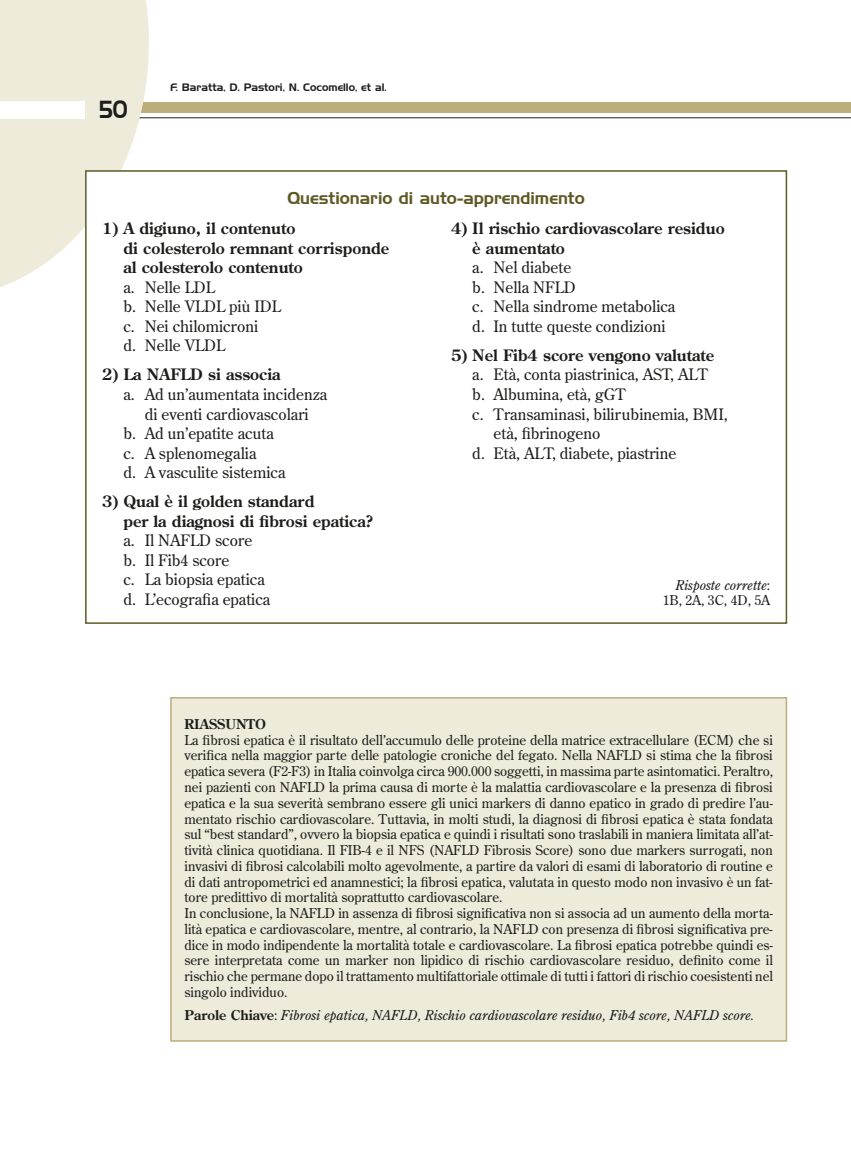
<style>
.page{position:relative;width:851px;height:1149px;background:#fff}
.page>*{position:absolute;margin:0;border:0;box-sizing:border-box;transform-origin:0 0}
.t1{font:24px "Handel Gothic BT";color:#1d1d1b;scale:.8 1}
.t2{font:16.5px "Handel Gothic BT";color:#5e5a25}
.t3{font:15.75px/19.5px "Century Old Style Std";color:#1d1d1b}
.t4{font:700 15.75px/19.5px "Century Old Style Std";color:#1d1d1b}
.t5{font:13.5px/15.8px "Century Old Style Std";color:#1d1d1b}
.t6{font:italic 13.5px/15px "Century Old Style Std";color:#1d1d1b;text-align:right}
.t7{font:700 13.5px "Century Old Style Std";color:#1d1d1b}
.t8{font:10.5px "Handel Gothic BT";color:#1d1d1b}
.s1{font-style:normal}
.s2{font-weight:700;font-style:normal}
</style>
<div class="page">
<hr style="left:0;top:117px;width:850px;height:1px;background:#1d1d1b">
<div style="left:0;top:102px;width:850px;height:11px;background:#bbae7c"></div>
<svg style="left:0;top:0;width:149px;height:287px;background:#efecde"></svg>
<div style="left:0;top:101px;width:85px;height:17px;background:#fff"></div>
<div style="left:86px;top:171px;width:700px;height:452px;background:#fff"></div>
<div style="left:85px;top:170px;width:702px;height:453px;border:2px solid #5e5a25"></div>
<div style="left:171px;top:697px;width:615px;height:343px;background:#eeebdb"></div>
<div style="left:170px;top:696px;width:617px;height:345px;border:2px solid #bbae7c"></div>
<h1 class="t1" style="left:100px;top:95px;width:36px">50</h1>
<p class="t8" style="left:170px;top:81px;width:218px">F. Baratta, D. Pastori, N. Cocomello, et al.</p>
<p class="t2" style="left:287px;top:188px;width:299px">Questionario di auto-apprendimento</p>
<p class="t4" style="left:123px;top:218px;width:267px;text-indent:-21px">1) A digiuno, il contenuto<br>di colesterolo remnant corrisponde al colesterolo contenuto</p>
<p class="t3" style="left:123px;top:277px;width:159px">a. Nelle LDL<br>b. Nelle VLDL più IDL c. Nei chilomicroni<br>d. Nelle VLDL</p>
<p class="t4" style="left:102px;top:364px;width:180px">2) La NAFLD si associa</p>
<p class="t3" style="left:123px;top:384px;width:205px">a. Ad un’aumentata incidenza</p>
<p class="t3" style="left:145px;top:403px;width:165px">di eventi cardiovascolari</p>
<p class="t3" style="left:123px;top:423px;width:152px">b. Ad un’epatite acuta</p>
<p class="t3" style="left:123px;top:442px;width:135px">c. A splenomegalia</p>
<p class="t3" style="left:123px;top:462px;width:164px">d. A vasculite sistemica</p>
<p class="t4" style="left:123px;top:491px;width:251px;text-indent:-21px">3) Qual è il golden standard<br>per la diagnosi di fibrosi epatica?</p>
<p class="t3" style="left:123px;top:530px;width:148px">a. Il NAFLD score<br>b. Il Fib4 score<br>c. La biopsia epatica d. L’ecografia epatica</p>
<p class="t4" style="left:472px;top:218px;width:254px;text-indent:-21px">4) Il rischio cardiovascolare residuo è aumentato</p>
<p class="t3" style="left:472px;top:257px;width:204px">a. Nel diabete<br>b. Nella NFLD<br>c. Nella sindrome metabolica d. In tutte queste condizioni</p>
<p class="t4" style="left:451px;top:345px;width:265px">5) Nel Fib4 score vengono valutate</p>
<p class="t3" style="left:472px;top:364px;width:237px">a. Età, conta piastrinica, AST, ALT</p>
<p class="t3" style="left:472px;top:384px;width:155px">b. Albumina, età, gGT</p>
<p class="t3" style="left:472px;top:403px;width:257px">c. Transaminasi, bilirubinemia, BMI,</p>
<p class="t3" style="left:493px;top:423px;width:108px">età, fibrinogeno</p>
<p class="t3" style="left:472px;top:442px;width:205px">d. Età, ALT, diabete, piastrine</p>
<p class="t6" style="left:662px;top:577px;width:109px">Risposte corrette<span class="s1">:<br>1B, 2A, 3C, 4D, 5A</span></p>
<p class="t7" style="left:184px;top:715px;width:83px">RIASSUNTO</p>
<p class="t5" style="left:184px;top:731px;width:590px">La fibrosi epatica è il risultato dell’accumulo delle proteine della matrice extracellulare (ECM) che si verifica nella maggior parte delle patologie croniche del fegato. Nella NAFLD si stima che la fibrosi epatica severa (F2-F3) in Italia coinvolga circa 900.000 soggetti, in massima parte asintomatici. Peraltro, nei pazienti con NAFLD la prima causa di morte è la malattia cardiovascolare e la presenza di fibrosi epatica e la sua severità sembrano essere gli unici markers di danno epatico in grado di predire l’au&shy;mentato rischio cardiovascolare. Tuttavia, in molti studi, la diagnosi di fibrosi epatica è stata fondata sul “best standard”, ovvero la biopsia epatica e quindi i risultati sono traslabili in maniera limitata all’at&shy;tività clinica quotidiana. Il FIB-4 e il NFS (NAFLD Fibrosis Score) sono due markers surrogati, non invasivi di fibrosi calcolabili molto agevolmente, a partire da valori di esami di laboratorio di routine e di dati antropometrici ed anamnestici; la fibrosi epatica, valutata in questo modo non invasivo è un fat&shy;tore predittivo di mortalità soprattutto cardiovascolare.<br>In conclusione, la NAFLD in assenza di fibrosi significativa non si associa ad un aumento della morta&shy;lità epatica e cardiovascolare, mentre, al contrario, la NAFLD con presenza di fibrosi significativa pre&shy;dice in modo indipendente la mortalità totale e cardiovascolare. La fibrosi epatica potrebbe quindi es&shy;sere interpretata come un marker non lipidico di rischio cardiovascolare residuo, definito come il rischio che permane dopo il trattamento multifattoriale ottimale di tutti i fattori di rischio coesistenti nel singolo individuo.</p>
<p class="t6" style="left:184px;top:1007px;width:571px"><span class="s2">Parole Chiave</span><span class="s1">:</span> Fibrosi epatica, NAFLD, Rischio cardiovascolare residuo, Fib4 score, NAFLD score.</p>
</div>
